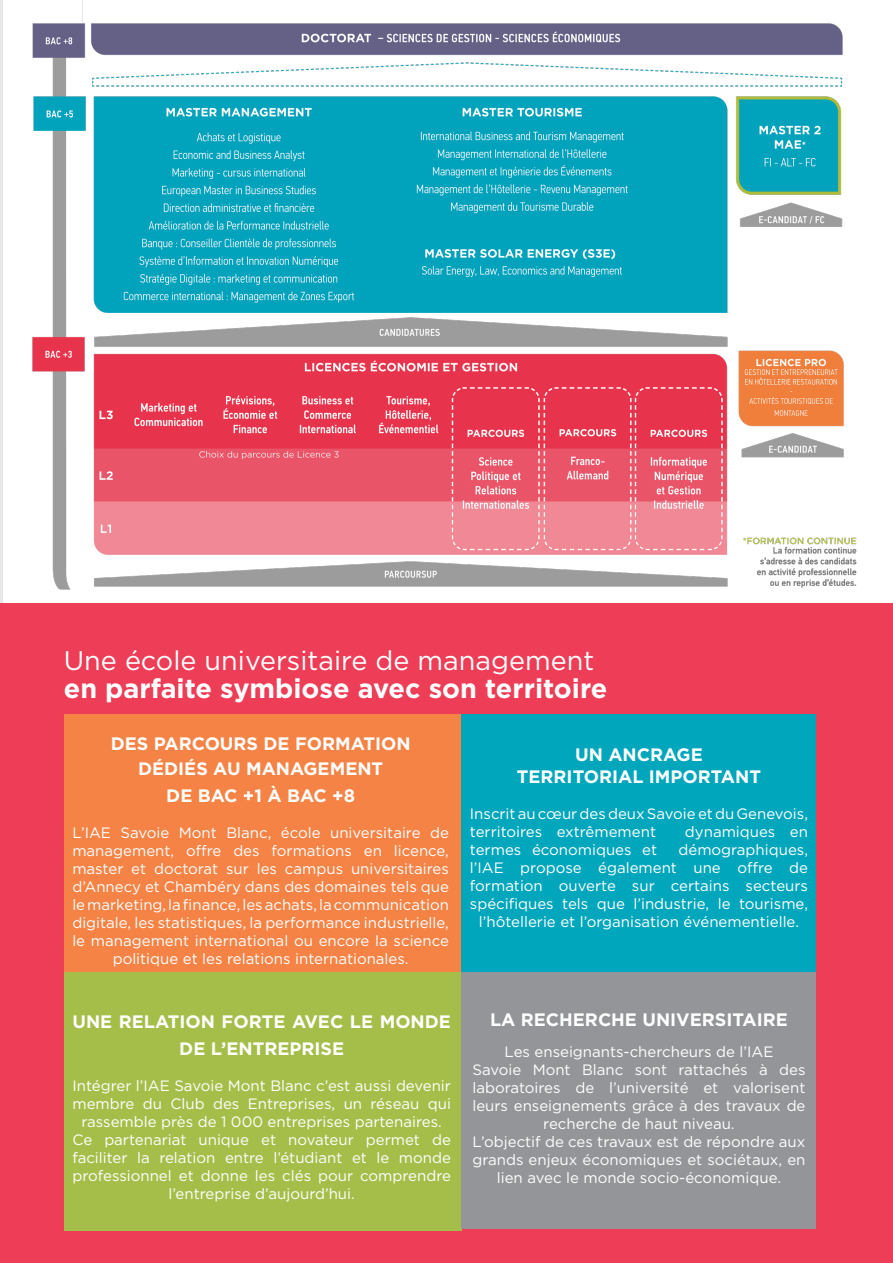
<style>
.page{position:relative;width:893px;height:1263px;background:#fff}
.page>*{position:absolute;margin:0;border:0;box-sizing:border-box;transform-origin:0 0}
.t1{font:700 27px "Gotham";color:#fff}
.t2{font:27px "Gotham";color:#fff}
.Titre_formation{font:700 18px/27px "Gotham";color:#fff;text-align:center}
.Titre_formation-2{font:15px/18px "Gotham";color:#fff;text-align:center}
</style>
<div class="page">
<img style="left:0;top:0;width:26px;height:604px">
<div style="left:0;top:604px;width:893px;height:659px;background:#ee3d56"></div>
<div style="left:64px;top:714px;width:397px;height:258px;background:#f58345"></div>
<div style="left:64px;top:972px;width:397px;height:258px;background:#a5be4a"></div>
<div style="left:461px;top:714px;width:355px;height:258px;background:#00a7bc"></div>
<div style="left:461px;top:972px;width:355px;height:257px;background:#939598"></div>
<img style="left:32px;top:0;width:825px;height:590px">
<p class="t2" style="left:64px;top:643px;width:532px">Une école universitaire de management</p>
<p class="t1" style="left:64px;top:671px;width:545px">en parfaite symbiose avec son territoire</p>
<p class="Titre_formation" style="left:111px;top:730px;width:301px">DES PARCOURS DE FORMATION</p>
<p class="Titre_formation" style="left:138px;top:755px;width:247px">DÉDIÉS AU MANAGEMENT</p>
<p class="Titre_formation" style="left:166px;top:782px;width:190px">DE BAC +1 À BAC +8</p>
<p class="Titre_formation-2" style="left:72px;top:824px;width:378px">L’IAE Savoie Mont Blanc, école universitaire de management, offre des formations en licence, master et doctorat sur les campus universitaires d’Annecy et Chambéry dans des domaines tels que le marketing, la finance, les achats, la communication digitale, les statistiques, la performance industrielle, le management international ou encore la science politique et les relations internationales.</p>
<p class="Titre_formation" style="left:575px;top:741px;width:129px">UN ANCRAGE</p>
<p class="Titre_formation" style="left:517px;top:763px;width:246px">TERRITORIAL IMPORTANT</p>
<p class="Titre_formation-2" style="left:470px;top:804px;width:340px;text-align:left">Inscrit au cœur des deux Savoie et du Genevois, territoires extrêmement</p>
<p class="Titre_formation-2" style="left:685px;top:822px;width:125px">dynamiques en</p>
<p class="Titre_formation-2" style="left:470px;top:840px;width:189px">termes économiques et</p>
<p class="Titre_formation-2" style="left:678px;top:840px;width:131px">démographiques,</p>
<p class="Titre_formation-2" style="left:470px;top:858px;width:340px">l’IAE propose également une offre de</p>
<p class="Titre_formation-2" style="left:470px;top:876px;width:340px">formation ouverte sur certains secteurs</p>
<p class="Titre_formation-2" style="left:470px;top:894px;width:340px">spécifiques tels que l’industrie, le tourisme,</p>
<p class="Titre_formation-2" style="left:479px;top:912px;width:322px">l’hôtellerie et l’organisation événementielle.</p>
<p class="Titre_formation" style="left:72px;top:1008px;width:380px">UNE RELATION FORTE AVEC LE MONDE<br>DE L’ENTREPRISE</p>
<p class="Titre_formation-2" style="left:72px;top:1077px;width:380px">Intégrer l’IAE Savoie Mont Blanc c’est aussi devenir membre du Club des Entreprises, un réseau qui rassemble près de 1 000 entreprises partenaires.</p>
<p class="Titre_formation-2" style="left:72px;top:1131px;width:380px">Ce partenariat unique et novateur permet de faciliter la relation entre l’étudiant et le monde professionnel et donne les clés pour comprendre l’entreprise d’aujourd’hui.</p>
<p class="Titre_formation" style="left:490px;top:1006px;width:299px">LA RECHERCHE UNIVERSITAIRE</p>
<p class="Titre_formation-2" style="left:505px;top:1042px;width:270px">Les enseignants-chercheurs de l’IAE</p>
<p class="Titre_formation-2" style="left:472px;top:1060px;width:335px">Savoie Mont Blanc sont rattachés à des laboratoires de l’université et valorisent leurs enseignements grâce à des travaux de recherche de haut niveau.</p>
<p class="Titre_formation-2" style="left:472px;top:1132px;width:335px">L’objectif de ces travaux est de répondre aux grands enjeux économiques et sociétaux, en lien avec le monde socio-économique.</p>
</div>
